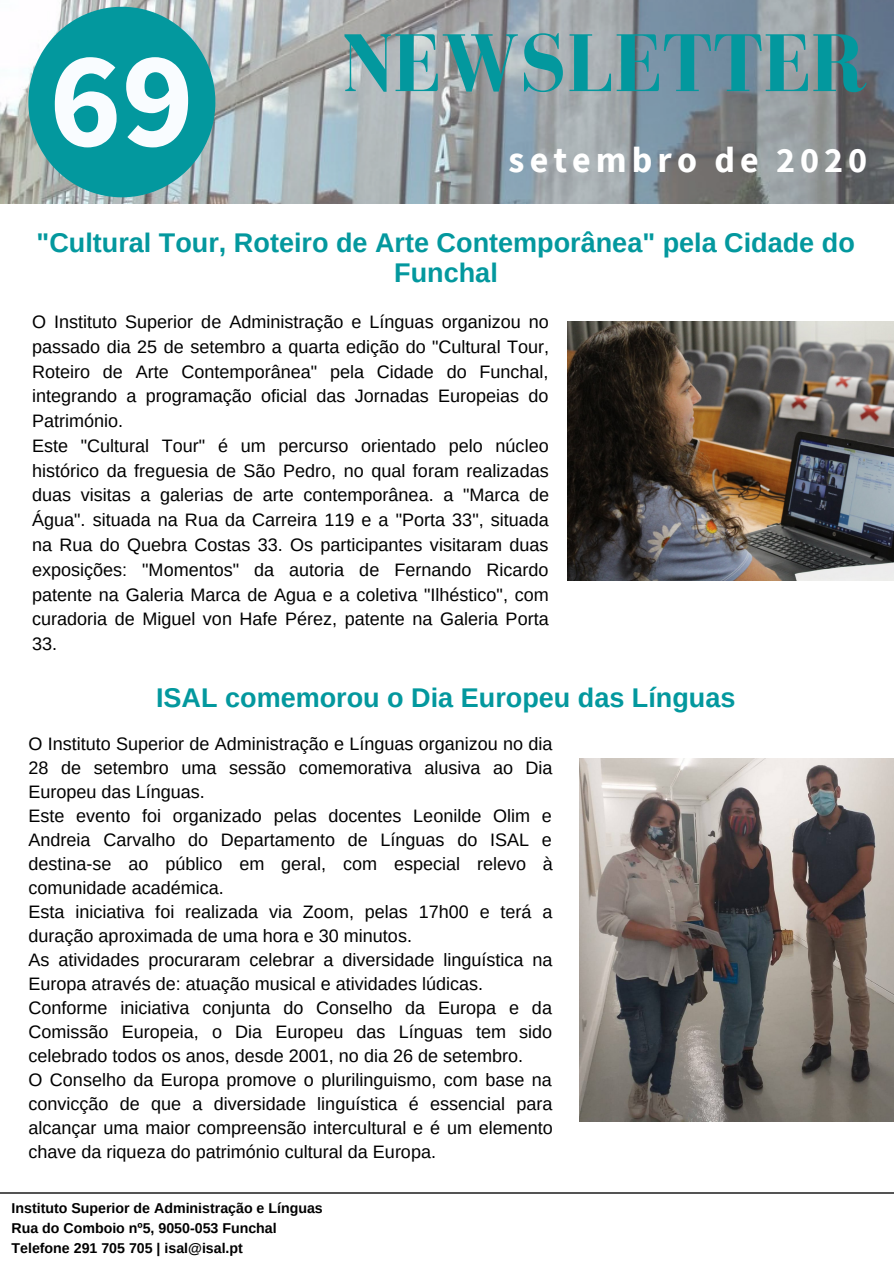
<style>
.page{position:relative;width:894px;height:1264px;background:#fff}
.page>*{position:absolute;margin:0;border:0;box-sizing:border-box;transform-origin:0 0}
.t1{font:700 136.95px "Source Sans Pro";color:#f9fcff}
.t2{font:700 84px "Bodoni FLF";color:#03989e}
.t3{font:700 36px "Source Sans Pro";letter-spacing:.14em;color:#fff}
.t4{font:700 27px/30.5px "Arimo";color:#03989e;text-align:center}
.t5{font:18px/24px "Arimo";color:#000}
.t6{font:700 14.25px/19.6px "Arimo";color:#000}
</style>
<div class="page">
<img style="left:0;top:0;width:893px;height:204px">
<svg style="left:28px;top:7px;width:187px;height:190px;background:#2ba1a6"></svg>
<hr style="left:0;top:1192px;width:893px;height:1px;background:#545454">
<img style="left:567px;top:321px;width:326px;height:259px">
<img style="left:579px;top:758px;width:314px;height:363px">
<h1 class="t1" style="left:49px;top:11px;width:146px">69</h1>
<h2 class="t2" style="left:341px;top:18px;width:527px">NEWSLETTER</h2>
<h3 class="t3" style="left:508px;top:136px;width:360px">setembro de 2020</h3>
<h3 class="t4" style="left:37px;top:227px;width:819px">"Cultural Tour, Roteiro de Arte Contemporânea" pela Cidade do<br>Funchal</h3>
<p class="t5" style="left:32px;top:309px;width:518px;line-height:24.8px">O Instituto Superior de Administração e Línguas organizou no passado dia 25 de setembro a quarta edição do "Cultural Tour, Roteiro de Arte Contemporânea" pela Cidade do Funchal, integrando a programação oficial das Jornadas Europeias do Património.<br>Este "Cultural Tour" é um percurso orientado pelo núcleo histórico da freguesia de São Pedro, no qual foram realizadas duas visitas a galerias de arte contemporânea. a "Marca de Água". situada na Rua da Carreira 119 e a "Porta 33", situada na Rua do Quebra Costas 33. Os participantes visitaram duas exposições: "Momentos" da autoria de Fernando Ricardo patente na Galeria Marca de Agua e a coletiva "Ilhéstico", com curadoria de Miguel von Hafe Pérez, patente na Galeria Porta 33.</p>
<h3 class="t4" style="left:156px;top:682px;width:580px">ISAL comemorou o Dia Europeu das Línguas</h3>
<p class="t5" style="left:29px;top:731px;width:526px">O Instituto Superior de Administração e Línguas organizou no dia 28 de setembro uma sessão comemorativa alusiva ao Dia Europeu das Línguas.<br>Este evento foi organizado pelas docentes Leonilde Olim e Andreia Carvalho do Departamento de Línguas do ISAL e destina-se ao público em geral, com especial relevo à comunidade académica.<br>Esta iniciativa foi realizada via Zoom, pelas 17h00 e terá a duração aproximada de uma hora e 30 minutos.<br>As atividades procuraram celebrar a diversidade linguística na Europa através de: atuação musical e atividades lúdicas.<br>Conforme iniciativa conjunta do Conselho da Europa e da Comissão Europeia, o Dia Europeu das Línguas tem sido celebrado todos os anos, desde 2001, no dia 26 de setembro.<br>O Conselho da Europa promove o plurilinguismo, com base na convicção de que a diversidade linguística é essencial para alcançar uma maior compreensão intercultural e é um elemento chave da riqueza do património cultural da Europa.</p>
<p class="t6" style="left:12px;top:1198px;width:313px">Instituto Superior de Administração e Línguas<br>Rua do Comboio nº5, 9050-053 Funchal<br>Telefone 291 705 705 | isal@isal.pt</p>
</div>
